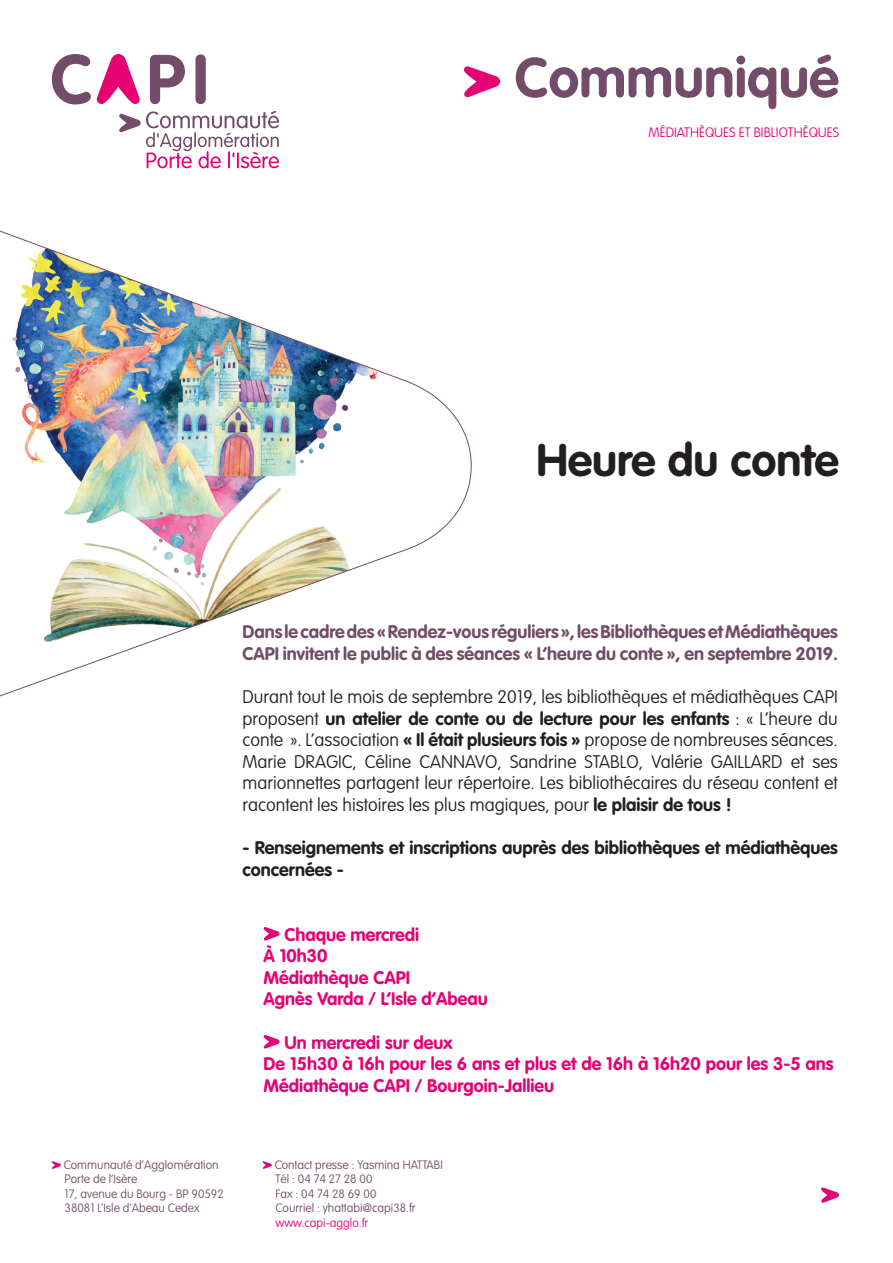
<style>
.page{position:relative;width:893px;height:1263px;background:#fff}
.page>*{position:absolute;margin:0;border:0;box-sizing:border-box;transform-origin:0 0}
.t1{font:700 55.2px "VAG Rounded";color:#724c68}
.t2{font:700 45px "VAG Rounded";color:#231f20}
.t3{font:100 18px/21.6px "VAG Rounded";color:#231f20;text-align:justify}
.t4{font:700 18px "VAG Rounded";color:#e60275}
.t5{font:700 18px/21.6px "VAG Rounded";color:#724c68}
.t6{font:700 18px/21.6px "VAG Rounded";color:#231f20}
.t7{font:100 13.5px "VAG Rounded";color:#e60275}
.t8{font:100 12px "VAG Rounded";color:#724c68}
.t9{font:100 12px "VAG Rounded";color:#e60275}
.s1{font-weight:700}
</style>
<div class="page">
<img style="left:0;top:230px;width:472px;height:467px">
<svg style="left:264px;top:927px;width:16px;height:13px"></svg>
<svg style="left:264px;top:1035px;width:16px;height:13px"></svg>
<svg style="left:52px;top:1161px;width:9px;height:8px"></svg>
<svg style="left:263px;top:1161px;width:9px;height:8px"></svg>
<svg style="left:821px;top:1187px;width:18px;height:16px"></svg>
<svg style="left:464px;top:66px;width:36px;height:31px"></svg>
<svg style="left:52px;top:54px;width:39px;height:50px"></svg>
<svg style="left:97px;top:54px;width:43px;height:50px"></svg>
<svg style="left:150px;top:55px;width:35px;height:49px"></svg>
<div style="left:195px;top:54px;width:11px;height:50px;background:#724c68;border-radius:5px"></div>
<svg style="left:119px;top:111px;width:160px;height:57px"></svg>
<p class="t1" style="left:515px;top:45px;width:326px">Communiqué</p>
<p class="t7" style="left:648px;top:124px;width:192px">MÉDIATHÈQUES ET BIBLIOTHÈQUES</p>
<p class="t2" style="left:536px;top:434px;width:304px">Heure du conte</p>
<p class="t5" style="left:242px;top:621px;width:597px">Dans le cadre des « Rendez-vous réguliers », les Bibliothèques et Médiathèques<br>CAPI invitent le public à des séances « L’heure du conte », en septembre 2019.</p>
<p class="t3" style="left:242px;top:686px;width:597px">Durant tout le mois de septembre 2019, les bibliothèques et médiathèques CAPI proposent <span class="s1">un atelier de conte ou de lecture pour les enfants</span> : « L’heure du conte ». L’association <span class="s1">« Il était plusieurs fois »</span> propose de nombreuses séances.<br>Marie DRAGIC, Céline CANNAVO, Sandrine STABLO, Valérie GAILLARD et ses marionnettes partagent leur répertoire. Les bibliothécaires du réseau content et racontent les histoires les plus magiques, pour <span class="s1">le plaisir de tous !</span></p>
<p class="t6" style="left:242px;top:837px;width:597px">- Renseignements et inscriptions auprès des bibliothèques et médiathèques concernées -</p>
<p class="t4" style="left:284px;top:924px;width:136px">Chaque mercredi</p>
<p class="t4" style="left:264px;top:945px;width:65px">À 10h30</p>
<p class="t4" style="left:264px;top:967px;width:148px">Médiathèque CAPI</p>
<p class="t4" style="left:264px;top:988px;width:226px">Agnès Varda / L’Isle d’Abeau</p>
<p class="t4" style="left:284px;top:1032px;width:170px">Un mercredi sur deux</p>
<p class="t4" style="left:264px;top:1053px;width:571px">De 15h30 à 16h pour les 6 ans et plus et de 16h à 16h20 pour les 3-5 ans</p>
<p class="t4" style="left:264px;top:1075px;width:292px">Médiathèque CAPI / Bourgoin-Jallieu</p>
<p class="t8" style="left:64px;top:1158px;width:156px">Communauté d’Agglomération</p>
<p class="t8" style="left:65px;top:1172px;width:74px">Porte de l’Isère</p>
<p class="t8" style="left:65px;top:1187px;width:161px">17, avenue du Bourg - BP 90592</p>
<p class="t8" style="left:65px;top:1201px;width:137px">38081 L’Isle d’Abeau Cedex</p>
<p class="t8" style="left:275px;top:1158px;width:170px">Contact presse : Yasmina HATTABI</p>
<p class="t8" style="left:276px;top:1172px;width:98px">Tél : 04 74 27 28 00</p>
<p class="t8" style="left:276px;top:1187px;width:102px">Fax : 04 74 28 69 00</p>
<p class="t8" style="left:276px;top:1201px;width:142px">Courriel : yhattabi@capi38.fr</p>
<p class="t9" style="left:276px;top:1215px;width:94px">www.capi-agglo.fr</p>
</div>
